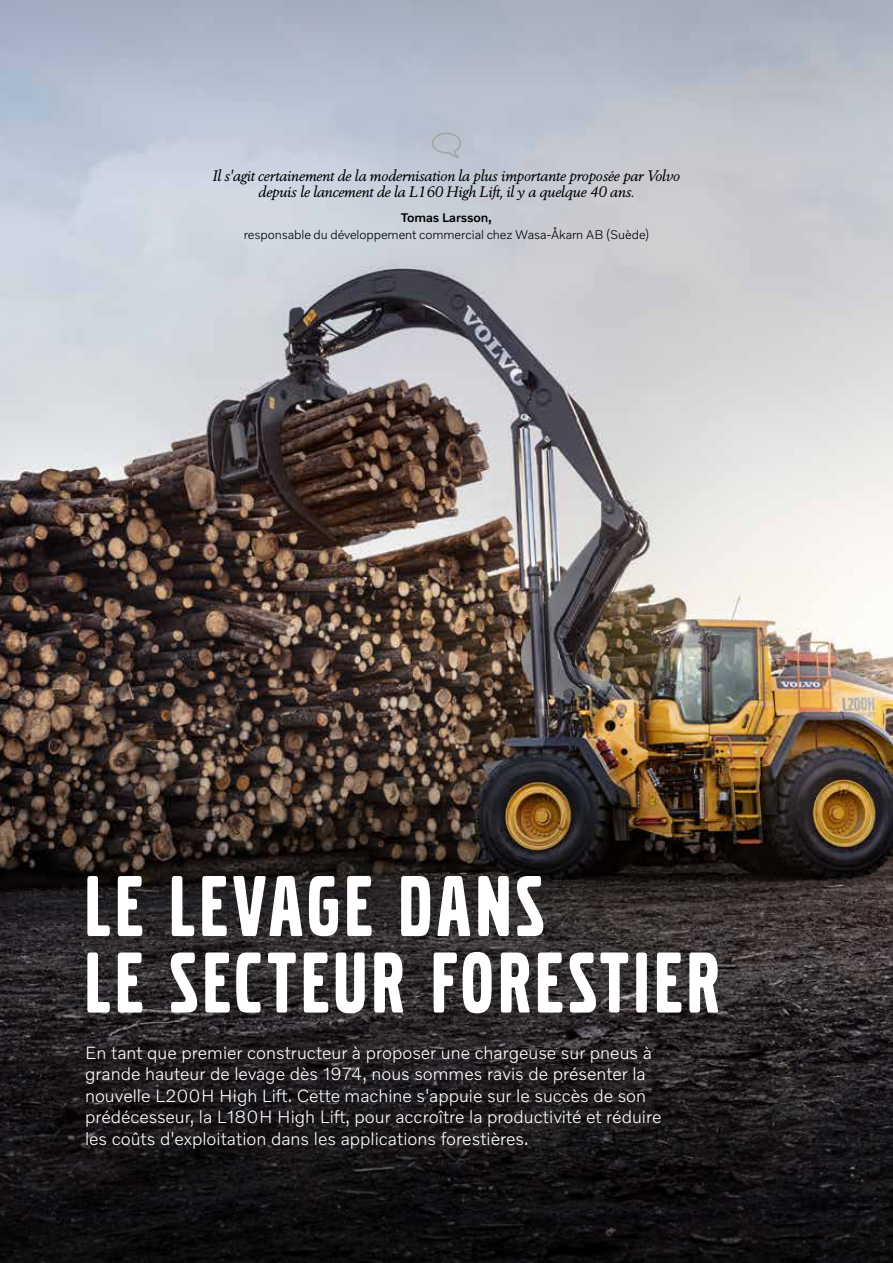
<style>
.page{position:relative;width:893px;height:1263px;background:#fff}
.page>*{position:absolute;margin:0;border:0;box-sizing:border-box;transform-origin:0 0}
.t1{font:90px/76.5px "Volvo Broad Pro";letter-spacing:.06em;color:#fff}
.t2{font:300 18px/21.6px "Volvo Novum";color:#fff}
.t3{font:italic 15px/16.5px "Volvo Serif Pro";letter-spacing:-.005em;color:#000;text-align:center}
.t4{font:300 12.75px "Volvo Novum";letter-spacing:-.005em;color:#000}
.t5{font:500 12.75px "Volvo Novum";letter-spacing:-.005em;color:#000}
</style>
<div class="page">
<img style="left:0;top:0;width:893px;height:759px">
<svg style="left:0;top:759px;width:893px;height:504px;background:#272120"></svg>
<svg style="left:431px;top:132px;width:31px;height:27px"></svg>
<p class="t3" style="left:213px;top:167px;width:469px">Il s'agit certainement de la modernisation la plus importante proposée par Volvo depuis le lancement de la L160 High Lift, il y a quelque 40 ans.</p>
<p class="t5" style="left:401px;top:210px;width:92px">Tomas Larsson,</p>
<p class="t4" style="left:244px;top:226px;width:407px">responsable du développement commercial chez Wasa-Åkarn AB (Suède)</p>
<h1 class="t1" style="left:85px;top:869px;width:635px">LE LEVAGE DANS<br>LE SECTEUR FORESTIER</h1>
<p class="t2" style="left:85px;top:1041px;width:578px">En tant que premier constructeur à proposer une chargeuse sur pneus à grande hauteur de levage dès 1974, nous sommes ravis de présenter la nouvelle L200H High Lift. Cette machine s'appuie sur le succès de son prédécesseur, la L180H High Lift, pour accroître la productivité et réduire les coûts d'exploitation dans les applications forestières.</p>
</div>
